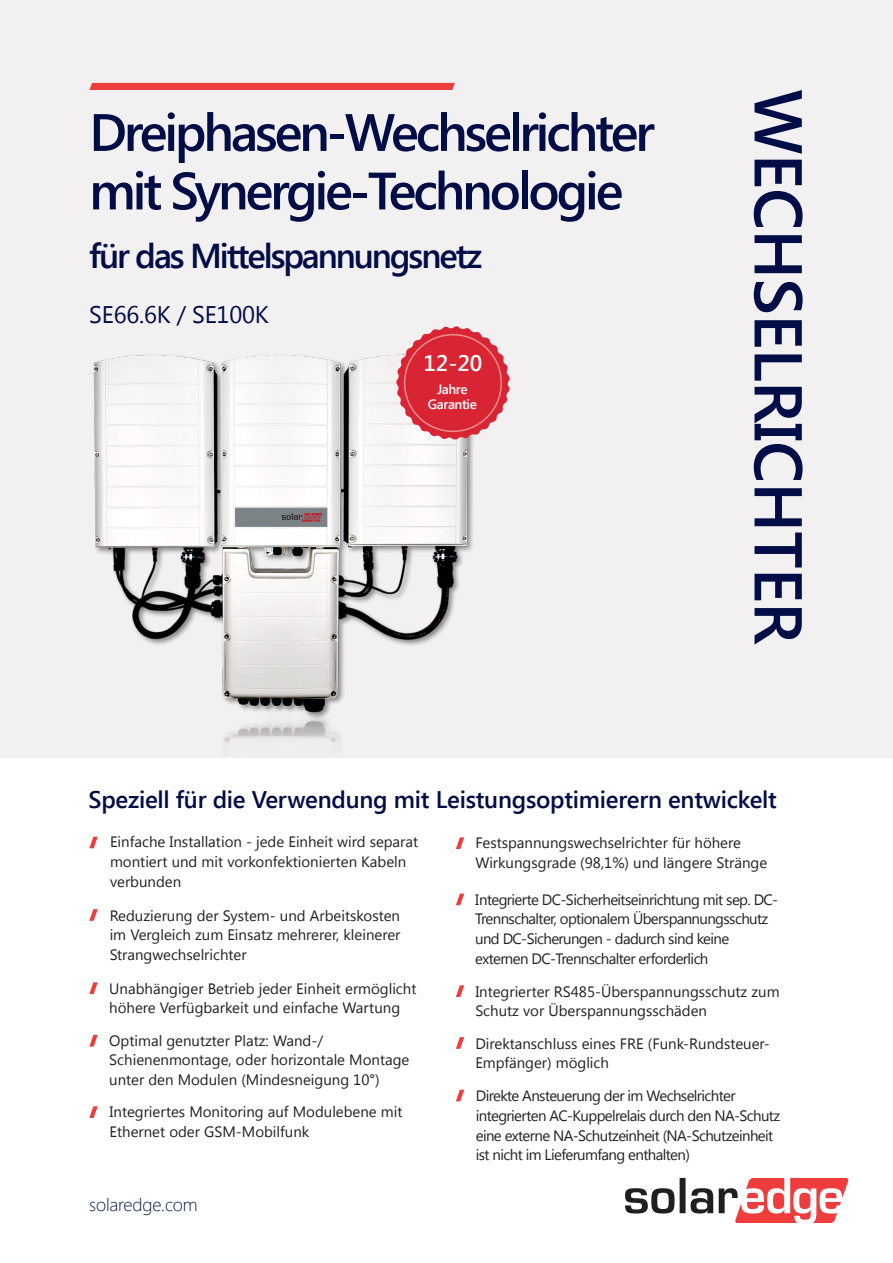
<style>
.page{position:relative;width:893px;height:1263px;background:#fff}
.page>*{position:absolute;margin:0;border:0;box-sizing:border-box;transform-origin:0 0}
.t1{font:600 67.5px "Segoe UI";letter-spacing:-.01em;color:#000d46}
.t2{font:600 52.5px/58.5px "Segoe UI";letter-spacing:-.06em;color:#000d46}
.t3{font:600 34.5px "Segoe UI";letter-spacing:-.06em;color:#000d46}
.t4{font:600 24px "Segoe UI";letter-spacing:-.01em;color:#000d46}
.t5{font:24px "Segoe UI";letter-spacing:-.01em;color:#000d46}
.t6{font:600 22.5px "Segoe UI";color:#fff}
.t7{font:300 18px "Segoe UI";letter-spacing:-.01em;color:#001945}
.t8{font:15px/19.6px "Segoe UI";color:#231f20}
.t9{font:15px/19.6px "Segoe UI";letter-spacing:-.04em;color:#231f20}
.t10{font:600 13.5px/15px "Segoe UI";letter-spacing:-.03em;color:#fff;text-align:center}
</style>
<div class="page">
<div style="left:0;top:0;width:893px;height:1249px;background:#f3f0f1"></div>
<div style="left:0;top:758px;width:893px;height:505px;background:#fff"></div>
<svg style="left:625px;top:1178px;width:223px;height:45px"></svg>
<div style="left:89px;top:83px;width:366px;height:7px;background:#ee3d3c"></div>
<svg style="left:89px;top:837px;width:9px;height:11px"></svg>
<svg style="left:89px;top:1106px;width:9px;height:12px"></svg>
<svg style="left:456px;top:837px;width:8px;height:12px"></svg>
<svg style="left:456px;top:893px;width:8px;height:12px"></svg>
<svg style="left:456px;top:985px;width:8px;height:12px"></svg>
<svg style="left:456px;top:1037px;width:8px;height:12px"></svg>
<svg style="left:456px;top:1090px;width:8px;height:11px"></svg>
<svg style="left:89px;top:909px;width:9px;height:12px"></svg>
<svg style="left:89px;top:982px;width:9px;height:12px"></svg>
<svg style="left:89px;top:1035px;width:9px;height:11px"></svg>
<img style="left:93px;top:354px;width:381px;height:391px">
<svg style="left:396px;top:326px;width:114px;height:113px"></svg>
<div style="left:404px;top:334px;width:98px;height:98px;border:2px solid #ec8e8f;border-radius:50%"></div>
<h2 class="t2" style="left:89px;top:101px;width:567px">Dreiphasen-Wechselrichter mit Synergie-Technologie</h2>
<h3 class="t3" style="left:89px;top:232px;width:394px">für das Mittelspannungsnetz</h3>
<h3 class="t5" style="left:89px;top:298px;width:181px">SE66.6 /K SE100K</h3>
<h3 class="t6" style="left:423px;top:348px;width:60px">12-20</h3>
<p class="t10" style="left:428px;top:381px;width:51px">Jahre<br>Garantie</p>
<h1 class="t1" style="left:826px;top:89px;width:557px;rotate:90deg">WECHSELRICHTER</h1>
<h3 class="t4" style="left:89px;top:783px;width:690px">Speziell für die Verwendung mit Leistungsoptimierern entwickelt</h3>
<p class="t8" style="left:110px;top:832px;width:310px">Einfache Installation - jede Einheit wird separat montiert und mit vorkonfektionierten Kabeln verbunden</p>
<p class="t8" style="left:110px;top:905px;width:292px;text-align:justify">Reduzierung der System- und Arbeitskosten im Vergleich zum Einsatz mehrerer, kleinerer Strangwechselrichter</p>
<p class="t8" style="left:475px;top:832px;width:293px">Festspannungswechselrichter für höhere<br>Wirkungsgrade (98,1%) und längere Stränge</p>
<p class="t9" style="left:475px;top:889px;width:305px">Integrierte DC-Sicherheitseinrichtung mit sep. DC-</p>
<p class="t9" style="left:475px;top:928px;width:256px">und DC-Sicherungen - dadurch sind keine externen DC-Trennschalter erforderlich</p>
<p class="t8" style="left:475px;top:981px;width:306px">Integrierter RS485-Überspannungsschutz zum<br>Schutz vor Überspannungsschäden</p>
<p class="t9" style="left:475px;top:908px;width:295px">Trennschalter, optionalem Überspannungsschutz</p>
<p class="t8" style="left:109px;top:978px;width:309px">Unabhängiger Betrieb jeder Einheit ermöglicht höhere Verfügbarkeit und einfache Wartung</p>
<p class="t8" style="left:109px;top:1030px;width:302px">Optimal genutzter Platz: Wand-/<br>Schienenmontage, oder horizontale Montage unter den Modulen (Mindesneigung 10°(</p>
<p class="t8" style="left:475px;top:1033px;width:296px">Direktanschluss eines FRE (Funk-Rundsteuer-</p>
<p class="t9" style="left:476px;top:1085px;width:306px">Direkte Ansteuerung der im Wechselrichter integrierten AC-Kuppelrelais durch den NA-Schutz eine externe NA-Schutzeinheit (NA-Schutzeinheit ist nicht im Lieferumfang enthalten(</p>
<p class="t8" style="left:475px;top:1052px;width:135px">Empfänger) möglich</p>
<p class="t8" style="left:110px;top:1101px;width:294px">Integriertes Monitoring auf Modulebene mit<br>Ethernet oder GSM-Mobilfunk</p>
<p class="t7" style="left:89px;top:1188px;width:110px">solaredge.com</p>
</div>
